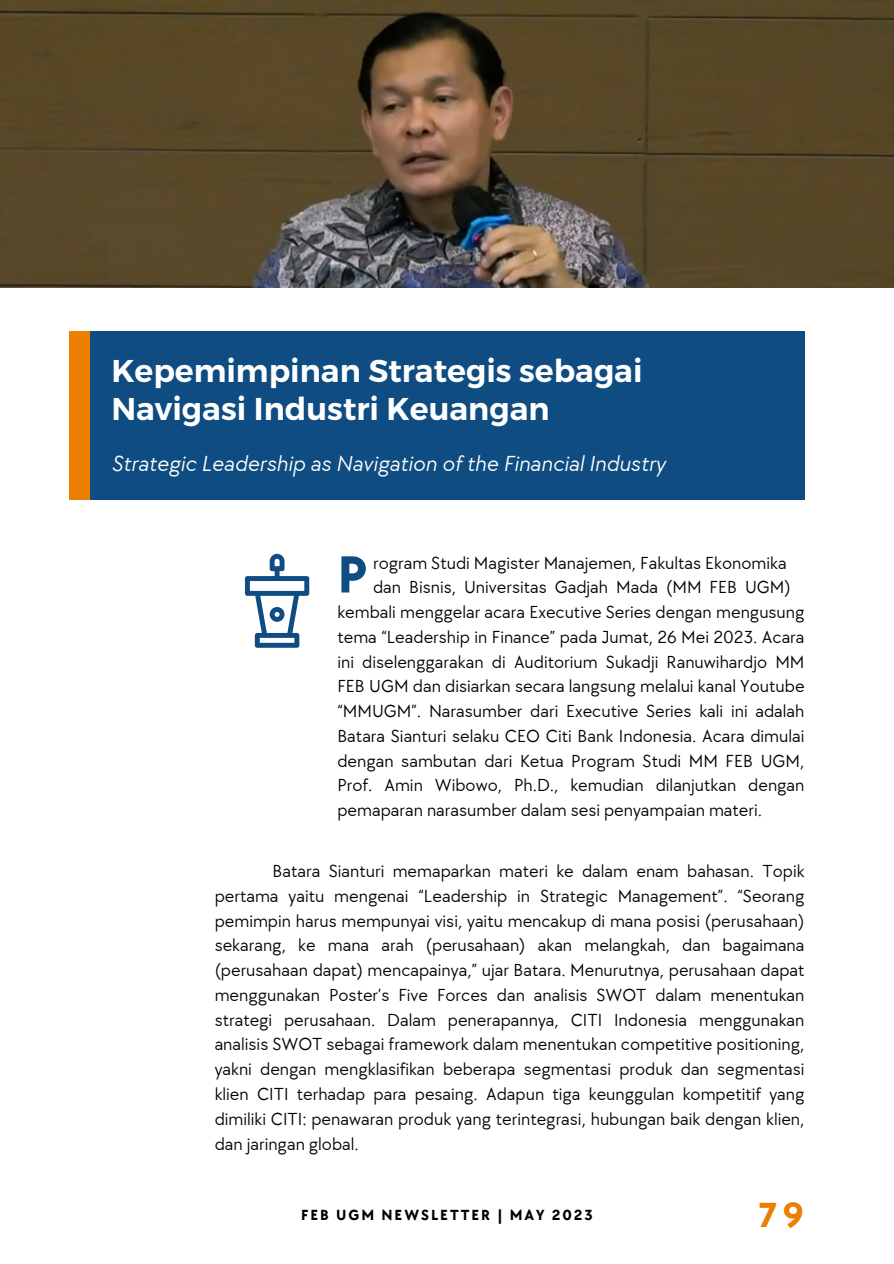
<style>
.page{position:relative;width:894px;height:1264px;background:#fff}
.page>*{position:absolute;margin:0;border:0;box-sizing:border-box;transform-origin:0 0}
.t1{font:700 54px "TT Chocolates";color:#0f4c81}
.t2{font:700 36px "TT Chocolates";color:#eb7f01}
.t3{font:31.5px/38.2px "Trueno S Bd";color:#fff}
.t4{font:italic 22.5px "TT Chocolates";color:#fff}
.t5{font:18px/24.8px "TT Chocolates";color:#000;text-align:justify}
.t6{font:700 15.15px "TT Chocolates";letter-spacing:.13em;color:#000}
</style>
<div class="page">
<img style="left:0;top:0;width:893px;height:287px">
<div style="left:89px;top:332px;width:715px;height:168px;background:#0f4c81"></div>
<div style="left:69px;top:332px;width:21px;height:168px;background:#eb7f01"></div>
<svg style="left:245px;top:554px;width:64px;height:93px"></svg>
<h3 class="t3" style="left:111px;top:351px;width:532px">Kepemimpinan Strategis sebagai<br>Navigasi Industri Keuangan</h3>
<p class="t4" style="left:111px;top:451px;width:555px">Strategic Leadership as Navigation of the Financial Industry</p>
<p class="t5" style="left:373px;top:551px;width:415px">rogram Studi Magister Manajemen, Fakultas Ekonomika</p>
<p class="t5" style="left:373px;top:575px;width:419px">dan Bisnis, Universitas Gadjah Mada (MM FEB UGM)</p>
<p class="t5" style="left:337px;top:600px;width:468px">kembali menggelar acara Executive Series dengan mengusung</p>
<p class="t5" style="left:337px;top:625px;width:468px">tema “Leadership in Finance” pada Jumat, 26 Mei 2023. Acara</p>
<p class="t5" style="left:337px;top:650px;width:468px">ini diselenggarakan di Auditorium Sukadji Ranuwihardjo MM</p>
<p class="t5" style="left:337px;top:674px;width:468px">FEB UGM dan disiarkan secara langsung melalui kanal Youtube</p>
<p class="t5" style="left:337px;top:699px;width:468px">“MMUGM”. Narasumber dari Executive Series kali ini adalah</p>
<p class="t5" style="left:337px;top:724px;width:468px">Batara Sianturi selaku CEO Citi Bank Indonesia. Acara dimulai</p>
<p class="t5" style="left:337px;top:749px;width:468px">dengan sambutan dari Ketua Program Studi MM FEB UGM,</p>
<p class="t5" style="left:337px;top:773px;width:468px">Prof. Amin Wibowo, Ph.D., kemudian dilanjutkan dengan</p>
<p class="t5" style="left:337px;top:798px;width:426px">pemaparan narasumber dalam sesi penyampaian materi.</p>
<h1 class="t1" style="left:337px;top:544px;width:32px">P</h1>
<p class="t5" style="left:214px;top:859px;width:591px;text-indent:58px">Batara Sianturi memaparkan materi ke dalam enam bahasan. Topik pertama yaitu mengenai “Leadership in Strategic Management”. “Seorang pemimpin harus mempunyai visi, yaitu mencakup di mana posisi (perusahaan) sekarang, ke mana arah (perusahaan) akan melangkah, dan bagaimana (perusahaan dapat) mencapainya,” ujar Batara. Menurutnya, perusahaan dapat menggunakan Poster’s Five Forces dan analisis SWOT dalam menentukan strategi perusahaan. Dalam penerapannya, CITI Indonesia menggunakan analisis SWOT sebagai framework dalam menentukan competitive positioning, yakni dengan mengklasifikan beberapa segmentasi produk dan segmentasi klien CITI terhadap para pesaing. Adapun tiga keunggulan kompetitif yang dimiliki CITI: penawaran produk yang terintegrasi, hubungan baik dengan klien, dan jaringan global.</p>
<p class="t6" style="left:301px;top:1206px;width:293px">FEB UGM NEWSLETTER | MAY 2023</p>
<h2 class="t2" style="left:757px;top:1194px;width:47px">79</h2>
</div>
